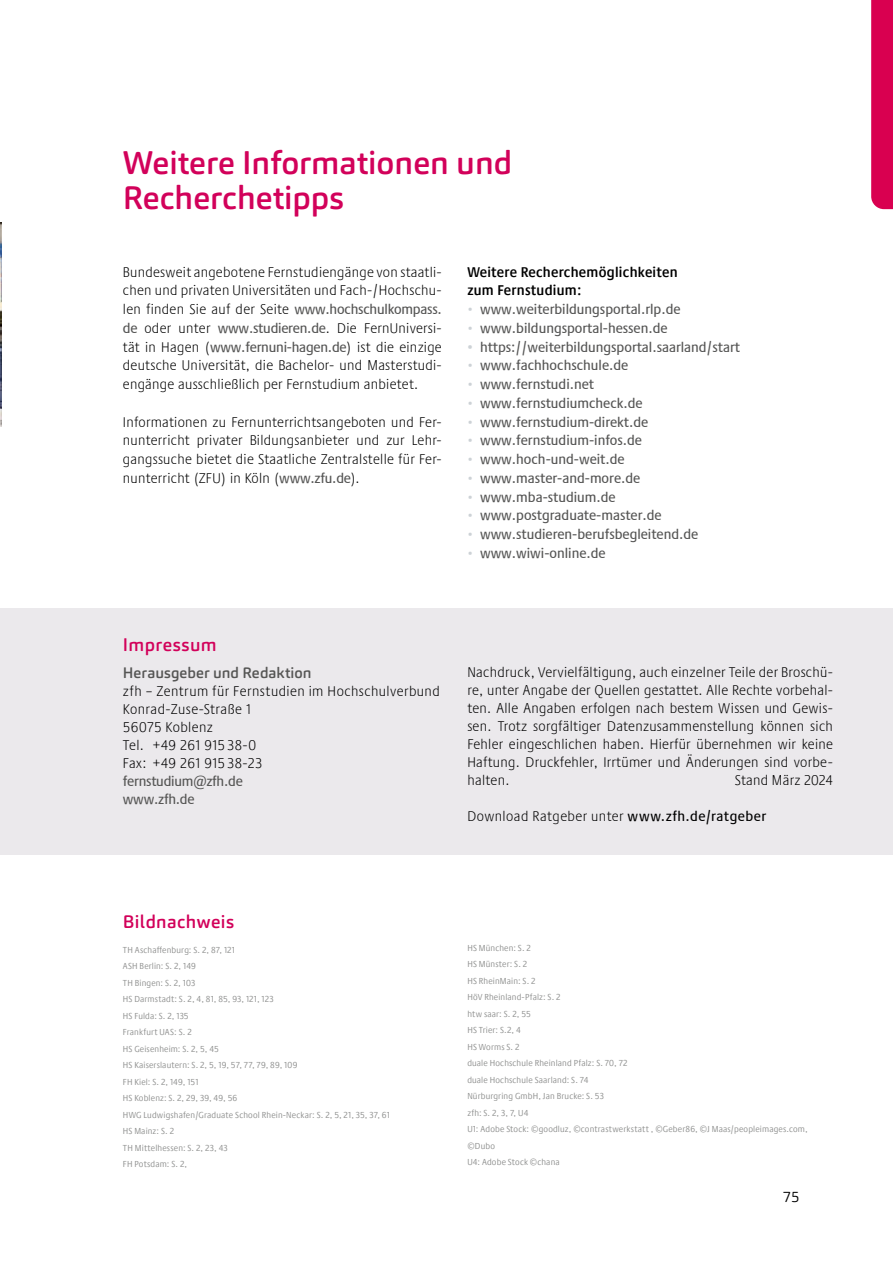
<style>
.page{position:relative;width:893px;height:1263px;background:#fff}
.page>*{position:absolute;margin:0;border:0;box-sizing:border-box;transform-origin:0 0}
.t1{font:500 32.25px/34.5px "Carnas";color:#d2015a}
.t2{font:500 18px "Carnas";letter-spacing:.025em;color:#d2015a}
.t3{font:500 15px "Carnas";letter-spacing:.005em;color:#565655}
.t4{font:300 15px "Carnas";color:#000}
.t5{font:300 condensed 14.55px/18px "Praxis Next";letter-spacing:.02em;color:#000;text-align:justify}
.t6{font:500 condensed 14.55px/18px "Praxis Next";color:#565655}
.t7{font:600 condensed 14.55px/18.8px "Praxis Next";letter-spacing:.02em;color:#000}
.t8{font:condensed 9px/16.5px "Praxis Next";letter-spacing:.02em;color:#919291}
.s1{font-weight:500;color:#565655}
.s2{font-weight:300;font-size:13.5px;color:#cdd2d6}
.s3{color:#cdd2d6}
.s4{font-weight:500}
</style>
<div class="page">
<img style="left:0;top:223px;width:2px;height:204px">
<div style="left:871px;top:0;width:22px;height:209px;background:#d90050"></div>
<div style="left:0;top:608px;width:893px;height:247px;background:#ebe9ec"></div>
<h1 class="t1" style="left:123px;top:145px;width:391px">Weitere Informationen und<br>Recherchetipps</h1>
<p class="t5" style="left:123px;top:262px;width:320px;line-height:18.8px">Bundesweit angebotene Fernstudiengänge von staatli&shy;chen und privaten Universitäten und Fach-/Hochschu&shy;len finden Sie auf der Seite <span class="s1">www.hochschulkompass. de</span> oder unter <span class="s1">www.studieren.de</span>. Die FernUniversi&shy;tät in Hagen (<span class="s1">www.fernuni-hagen.de</span>) ist die einzige deutsche Universität, die Bachelor- und Masterstudi&shy;engänge ausschließlich per Fernstudium anbietet.</p>
<p class="t5" style="left:123px;top:412px;width:320px;line-height:18.8px">Informationen zu Fernunterrichtsangeboten und Fer&shy;nunterricht privater Bildungsanbieter und zur Lehr&shy;gangssuche bietet die Staatliche Zentralstelle für Fer&shy;nunterricht (ZFU) in Köln (<span class="s1">www.zfu.de</span>).</p>
<p class="t7" style="left:467px;top:262px;width:212px">Weitere Recherchemöglichkeiten zum Fernstudium:</p>
<p class="t6" style="left:467px;top:300px;width:215px"><span class="s2">•</span> www.weiterbildungsportal.rlp.de</p>
<p class="t6" style="left:467px;top:318px;width:202px"><span class="s2">•</span> www.bildungsportal-hessen.de</p>
<p class="t6" style="left:467px;top:337px;width:274px"><span class="s3">•</span> https://weiterbildungsportal.saarland/start</p>
<p class="t6" style="left:467px;top:356px;width:162px"><span class="s2">•</span> www.fachhochschule.de</p>
<p class="t6" style="left:467px;top:375px;width:128px"><span class="s2">•</span> www.fernstudi.net</p>
<p class="t6" style="left:467px;top:393px;width:177px"><span class="s2">•</span> www.fernstudiumcheck.de</p>
<p class="t6" style="left:467px;top:412px;width:182px"><span class="s2">•</span> www.fernstudium-direkt.de</p>
<p class="t6" style="left:467px;top:431px;width:176px"><span class="s2">•</span> www.fernstudium-infos.de</p>
<p class="t6" style="left:467px;top:450px;width:159px"><span class="s2">•</span> www.hoch-und-weit.de</p>
<p class="t6" style="left:467px;top:468px;width:174px"><span class="s2">•</span> www.master-and-more.de</p>
<p class="t6" style="left:467px;top:487px;width:150px"><span class="s2">•</span> www.mba-studium.de</p>
<p class="t6" style="left:467px;top:506px;width:196px"><span class="s2">•</span> www.postgraduate-master.de</p>
<p class="t6" style="left:467px;top:525px;width:232px"><span class="s2">•</span> www.studieren-berufsbegleitend.de</p>
<p class="t6" style="left:467px;top:543px;width:140px"><span class="s2">•</span> www.wiwi-online.de</p>
<p class="t2" style="left:123px;top:633px;width:95px">Impressum</p>
<p class="t3" style="left:123px;top:664px;width:190px">Herausgeber und Redaktion</p>
<p class="t5" style="left:123px;top:682px;width:318px;text-align:left">zfh – Zentrum für Fernstudien im Hochschulverbund<br>Konrad-Zuse-Straße 1<br>56075 Koblenz<br>Tel. +49 261 915 38-0<br>Fax: +49 261 915 38-23</p>
<p class="t6" style="left:123px;top:772px;width:121px">fernstudium@zfh.de www.zfh.de</p>
<p class="t5" style="left:467px;top:663px;width:367px">Nachdruck, Vervielfältigung, auch einzelner Teile der Broschü&shy;re, unter Angabe der Quellen gestattet. Alle Rechte vorbehal&shy;ten. Alle Angaben erfolgen nach bestem Wissen und Gewis&shy;sen. Trotz sorgfältiger Datenzusammenstellung können sich Fehler eingeschlichen haben. Hierfür übernehmen wir keine Haftung. Druckfehler, Irrtümer und Änderungen sind vorbe&shy;halten.</p>
<p class="t5" style="left:735px;top:771px;width:100px">Stand März 2024</p>
<p class="t5" style="left:467px;top:807px;width:300px">Download Ratgeber unter <span class="s4">www.zfh.de/ratgeber</span></p>
<p class="t2" style="left:123px;top:910px;width:113px">Bildnachweis</p>
<p class="t8" style="left:123px;top:941px;width:269px">TH Aschaffenburg: S. 2, 87, 121<br>ASH Berlin: S. 2, 149<br>TH Bingen: S. 2, 103<br>HS Darmstadt: S. 2, 4, 81, 85, 93, 121, 123<br>HS Fulda: S. 2, 135<br>Frankfurt UAS: S. 2<br>HS Geisenheim: S. 2, 5, 45<br>HS Kaiserslautern: S. 2, 5, 19, 57, 77, 79, 89, 109<br>FH Kiel: S. 2, 149, 151<br>HS Koblenz: S. 2, 29, 39, 49, 56<br>HWG Ludwigshafen/Graduate School Rhein-Neckar: S. 2, 5, 21, 35, 37, 61<br>HS Mainz: S. 2<br>TH Mittelhessen: S. 2, 23, 43<br>FH Potsdam: S. 2,</p>
<p class="t8" style="left:467px;top:939px;width:342px">HS München: S. 2<br>HS Münster: S. 2<br>HS RheinMain: S. 2<br>HöV Rheinland-Pfalz: S. 2<br>htw saar: S. 2, 55<br>HS Trier: S.2, 4<br>HS Worms S. 2<br>duale Hochschule Rheinland Pfalz: S. 70, 72<br>duale Hochschule Saarland: S. 74<br>Nürburgring GmbH, Jan Brucke: S. 53<br>zfh: S. 2, 3, 7, U4<br>U1: Adobe Stock: ©goodluz, ©contrastwerkstatt , ©Geber86, ©J Maas/peopleimages.com, ©Dubo<br>U4: Adobe Stock ©chana</p>
<p class="t4" style="left:783px;top:1187px;width:18px">75</p>
</div>
